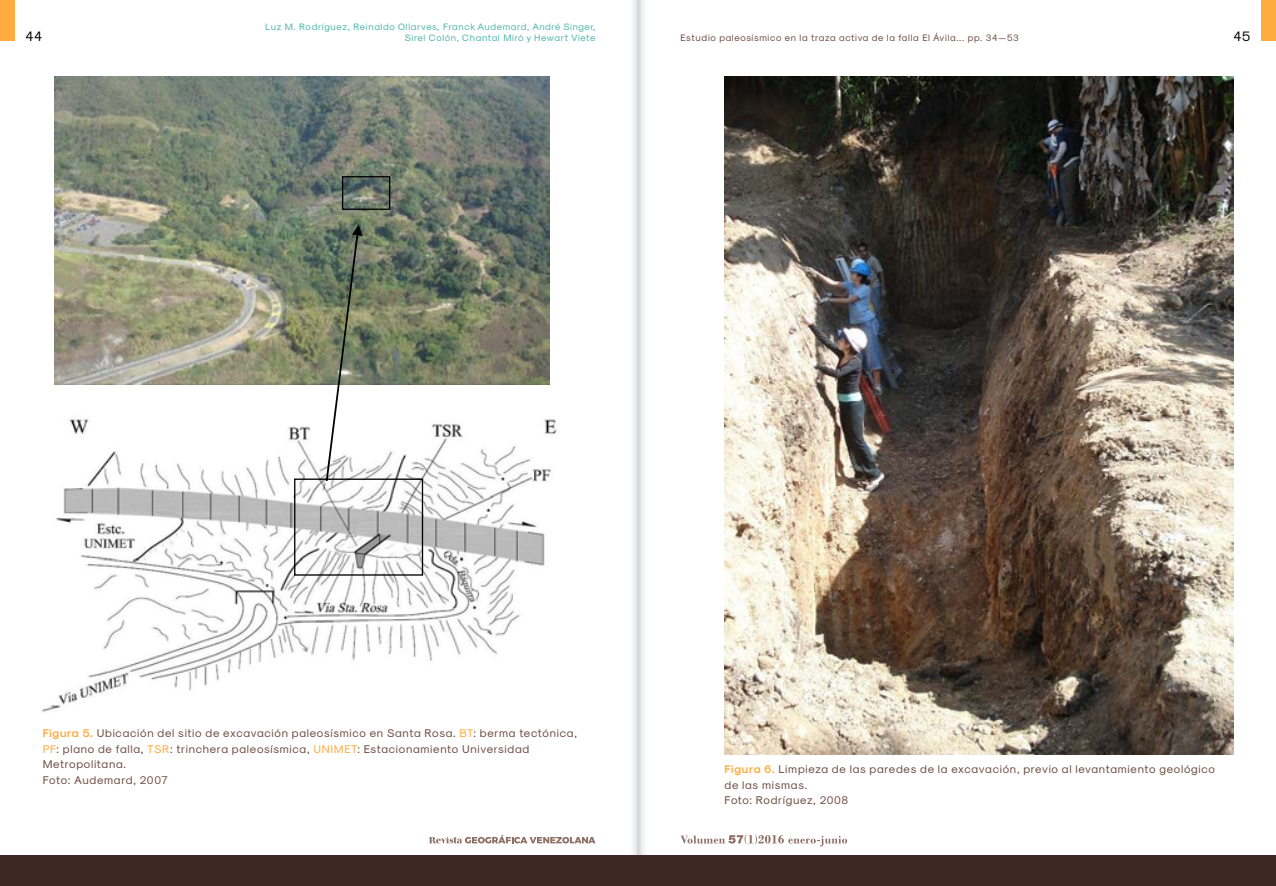
<style>
.page{position:relative;width:1276px;height:886px;background:#fff}
.page>*{position:absolute;margin:0;border:0;box-sizing:border-box;transform-origin:0 0}
.t1{font:13.75px "Sk Modernist Regular";color:#000}
.t2{font:11.25px/15.6px "Sk Modernist Regular";letter-spacing:.06em;color:#6d4c41}
.t3{font:9.38px "Sk Modernist Regular";letter-spacing:.07em;color:#4db6ac}
.t4{font:9.38px "Sk Modernist Regular";letter-spacing:.07em;color:#6d4c41}
.s1{font-family:"Sk Modernist Bold";color:#ffab40}
.s2{color:#ffab40}
</style>
<div class="page">
<svg style="left:429px;top:835px;width:166px;height:8px"></svg>
<svg style="left:680px;top:834px;width:167px;height:12px"></svg>
<div style="left:0;top:0;width:14px;height:41px;background:#ffab40"></div>
<div style="left:1261px;top:0;width:15px;height:41px;background:#ffab40"></div>
<svg style="left:624px;top:0;width:14px;height:856px"></svg>
<svg style="left:638px;top:0;width:14px;height:856px"></svg>
<img style="left:41px;top:419px;width:516px;height:293px">
<img style="left:55px;top:76px;width:495px;height:308px">
<div style="left:342px;top:176px;width:48px;height:34px;border:1px solid #000"></div>
<div style="left:294px;top:478px;width:129px;height:98px;border:1px solid #000"></div>
<svg style="left:326px;top:225px;width:36px;height:256px"></svg>
<img style="left:724px;top:76px;width:509px;height:678px">
<div style="left:0;top:856px;width:1276px;height:30px;background:#3e2723"></div>
<p class="t3" style="left:265px;top:21px;width:332px">Luz M. Rodríguez, Reinaldo Ollarves, Franck Audemard, André Singer,</p>
<p class="t1" style="left:26px;top:28px;width:18px">44</p>
<p class="t3" style="left:405px;top:32px;width:192px">Sirel Colón, Chantal Miró y Hewart Viete</p>
<p class="t4" style="left:680px;top:32px;width:340px">Estudio paleosísmico en la traza activa de la falla El Ávila... pp. 34—53</p>
<p class="t1" style="left:1233px;top:28px;width:18px">45</p>
<p class="t2" style="left:43px;top:725px;width:536px"><span class="s1">Figura 5.</span> Ubicación del sitio de excavación paleosísmico en Santa Rosa. <span class="s2">BT</span>: berma tectónica, <span class="s2">PF</span>: plano de falla, <span class="s2">TSR</span>: trinchera paleosísmica, <span class="s2">UNIMET</span>: Estacionamiento Universidad Metropolitana.<br>Foto: Audemard, 2007</p>
<p class="t2" style="left:724px;top:761px;width:492px"><span class="s1">Figura 6.</span> Limpieza de las paredes de la excavación, previo al levantamiento geológico de las mismas.<br>Foto: Rodríguez, 2008</p>
</div>
